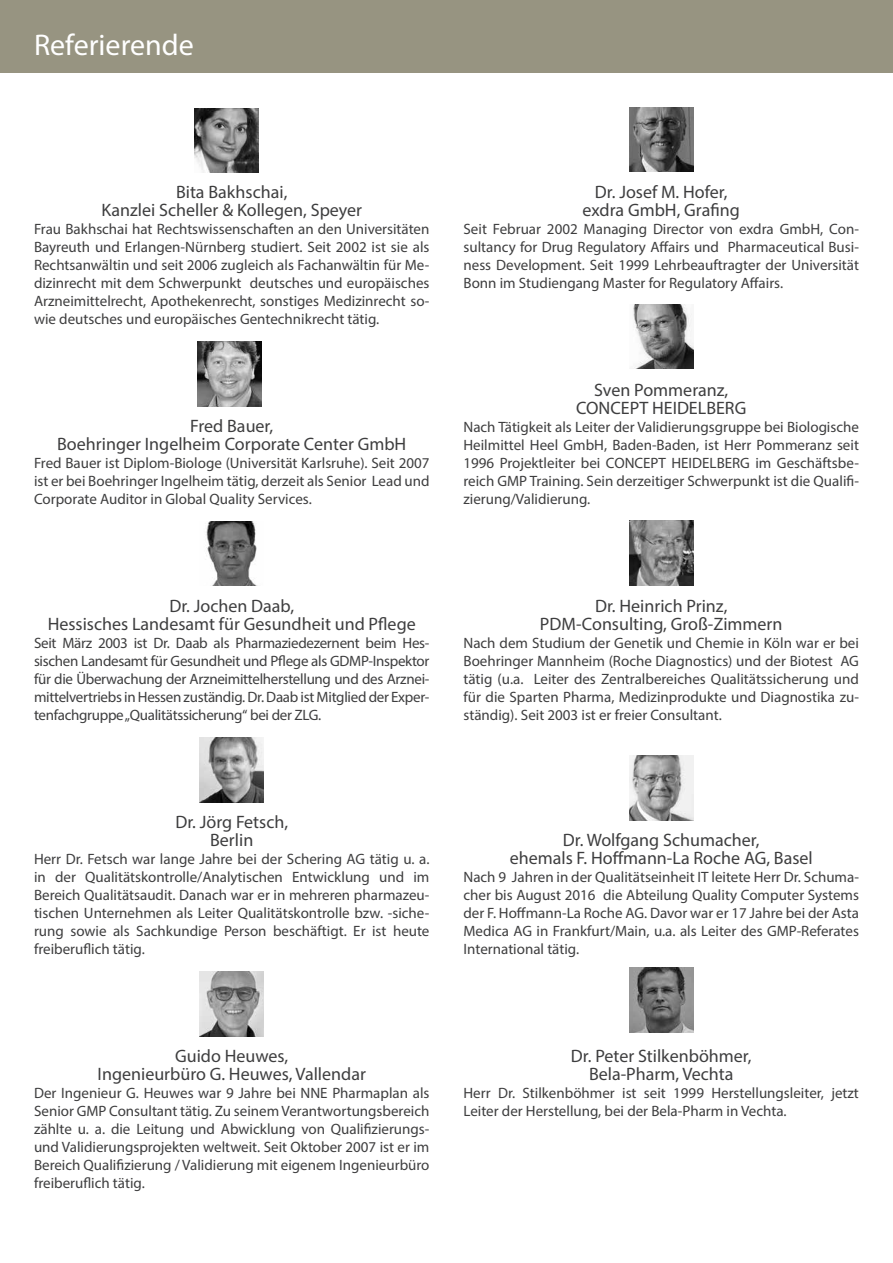
<style>
.page{position:relative;width:893px;height:1263px;background:#fff}
.page>*{position:absolute;margin:0;border:0;box-sizing:border-box;transform-origin:0 0}
.t1{font:30px "Myriad Pro";color:#fff}
.t2{font:18px/18px "Myriad Pro";color:#3e3e3f;text-align:center}
.t3{font:15px/18px "Myriad Pro";color:#3e3e3f;text-align:justify}
</style>
<div class="page">
<div style="left:0;top:0;width:893px;height:72px;background:#979481"></div>
<img style="left:195px;top:108px;width:63px;height:65px">
<img style="left:198px;top:342px;width:63px;height:64px">
<img style="left:206px;top:521px;width:52px;height:65px">
<img style="left:200px;top:738px;width:64px;height:64px">
<img style="left:200px;top:972px;width:64px;height:64px">
<img style="left:629px;top:107px;width:64px;height:65px">
<img style="left:633px;top:304px;width:60px;height:65px">
<img style="left:629px;top:521px;width:64px;height:64px">
<img style="left:629px;top:756px;width:64px;height:64px">
<img style="left:629px;top:967px;width:64px;height:65px">
<h1 class="t1" style="left:34px;top:27px;width:161px">Referierende</h1>
<p class="t2" style="left:101px;top:183px;width:262px">Bita Bakhschai,<br>Kanzlei Scheller &amp; Kollegen, Speyer</p>
<p class="t3" style="left:34px;top:220px;width:397px">Frau Bakhschai hat Rechtswissenschaften an den Universitäten Bayreuth und Erlangen-Nürnberg studiert. Seit 2002 ist sie als Rechtsanwältin und seit 2006 zugleich als Fachanwältin für Me&shy;dizinrecht mit dem Schwerpunkt deutsches und europäisches Arzneimittelrecht, Apothekenrecht, sonstiges Medizinrecht so&shy;wie deutsches und europäisches Gentechnikrecht tätig.</p>
<p class="t2" style="left:57px;top:417px;width:351px">Fred Bauer,<br>Boehringer Ingelheim Corporate Center GmbH</p>
<p class="t3" style="left:34px;top:454px;width:397px">Fred Bauer ist Diplom-Biologe (Universität Karlsruhe). Seit 2007 ist er bei Boehringer Ingelheim tätig, derzeit als Senior Lead und Corporate Auditor in Global Quality Services.</p>
<p class="t2" style="left:583px;top:183px;width:159px">Dr. Josef M. Hofer, exdra GmbH, Grafing</p>
<p class="t3" style="left:463px;top:220px;width:397px">Seit Februar 2002 Managing Director von exdra GmbH, Con&shy;sultancy for Drug Regulatory Affairs und Pharmaceutical Busi&shy;ness Development. Seit 1999 Lehrbeauftragter der Universität Bonn im Studiengang Master for Regulatory Affairs.</p>
<p class="t2" style="left:576px;top:381px;width:172px">Sven Pommeranz,<br>CONCEPT HEIDELBERG</p>
<p class="t3" style="left:463px;top:418px;width:397px">Nach Tätigkeit als Leiter der Validierungsgruppe bei Biologische Heilmittel Heel GmbH, Baden-Baden, ist Herr Pommeranz seit 1996 Projektleiter bei CONCEPT HEIDELBERG im Geschäftsbe&shy;reich GMP Training. Sein derzeitiger Schwerpunkt ist die Qualifi&shy;zierung/Validierung.</p>
<p class="t2" style="left:48px;top:597px;width:369px">Dr. Jochen Daab,<br>Hessisches Landesamt für Gesundheit und Pflege</p>
<p class="t3" style="left:34px;top:634px;width:397px">Seit März 2003 ist Dr. Daab als Pharmaziedezernent beim Hes&shy;sischen Landesamt für Gesundheit und Pflege als GDMP-Inspektor für die Überwachung der Arzneimittelherstellung und des Arznei&shy;mittelvertriebs in Hessen zuständig. Dr. Daab ist Mitglied der Exper&shy;tenfachgruppe „Qualitätssicherung“ bei der ZLG.</p>
<p class="t2" style="left:540px;top:597px;width:244px">Dr. Heinrich Prinz,<br>PDM-Consulting, Groß-Zimmern</p>
<p class="t3" style="left:463px;top:634px;width:397px">Nach dem Studium der Genetik und Chemie in Köln war er bei Boehringer Mannheim (Roche Diagnostics) und der Biotest AG tätig (u.a. Leiter des Zentralbereiches Qualitätssicherung und für die Sparten Pharma, Medizinprodukte und Diagnostika zu&shy;ständig). Seit 2003 ist er freier Consultant.</p>
<p class="t2" style="left:175px;top:813px;width:114px">Dr. Jörg Fetsch,<br>Berlin</p>
<p class="t3" style="left:34px;top:850px;width:397px">Herr Dr. Fetsch war lange Jahre bei der Schering AG tätig u. a. in der Qualitätskontrolle/Analytischen Entwicklung und im Bereich Qualitätsaudit. Danach war er in mehreren pharmazeu&shy;tischen Unternehmen als Leiter Qualitätskontrolle bzw. -siche&shy;rung sowie als Sachkundige Person beschäftigt. Er ist heute freiberuflich tätig.</p>
<p class="t2" style="left:510px;top:831px;width:305px">Dr. Wolfgang Schumacher,<br>ehemals F. Hoffmann-La Roche AG, Basel</p>
<p class="t3" style="left:463px;top:868px;width:397px">Nach 9 Jahren in der Qualitätseinheit IT leitete Herr Dr. Schuma&shy;cher bis August 2016 die Abteilung Quality Computer Systems der F. Hoffmann-La Roche AG. Davor war er 17 Jahre bei der Asta Medica AG in Frankfurt/Main, u.a. als Leiter des GMP-Referates International tätig.</p>
<p class="t2" style="left:98px;top:1047px;width:270px">Guido Heuwes,<br>Ingenieurbüro G. Heuwes, Vallendar</p>
<p class="t3" style="left:34px;top:1084px;width:397px">Der Ingenieur G. Heuwes war 9 Jahre bei NNE Pharmaplan als Senior GMP Consultant tätig. Zu seinem Verantwortungsbereich zählte u. a. die Leitung und Abwicklung von Qualifizierungs&shy;und Validierungsprojekten weltweit. Seit Oktober 2007 ist er im Bereich Qualifizierung / Validierung mit eigenem Ingenieurbüro freiberuflich tätig.</p>
<p class="t2" style="left:571px;top:1047px;width:182px">Dr. Peter Stilkenböhmer,<br>Bela-Pharm, Vechta</p>
<p class="t3" style="left:463px;top:1084px;width:397px">Herr Dr. Stilkenböhmer ist seit 1999 Herstellungsleiter, jetzt<br>Leiter der Herstellung, bei der Bela-Pharm in Vechta.</p>
</div>
